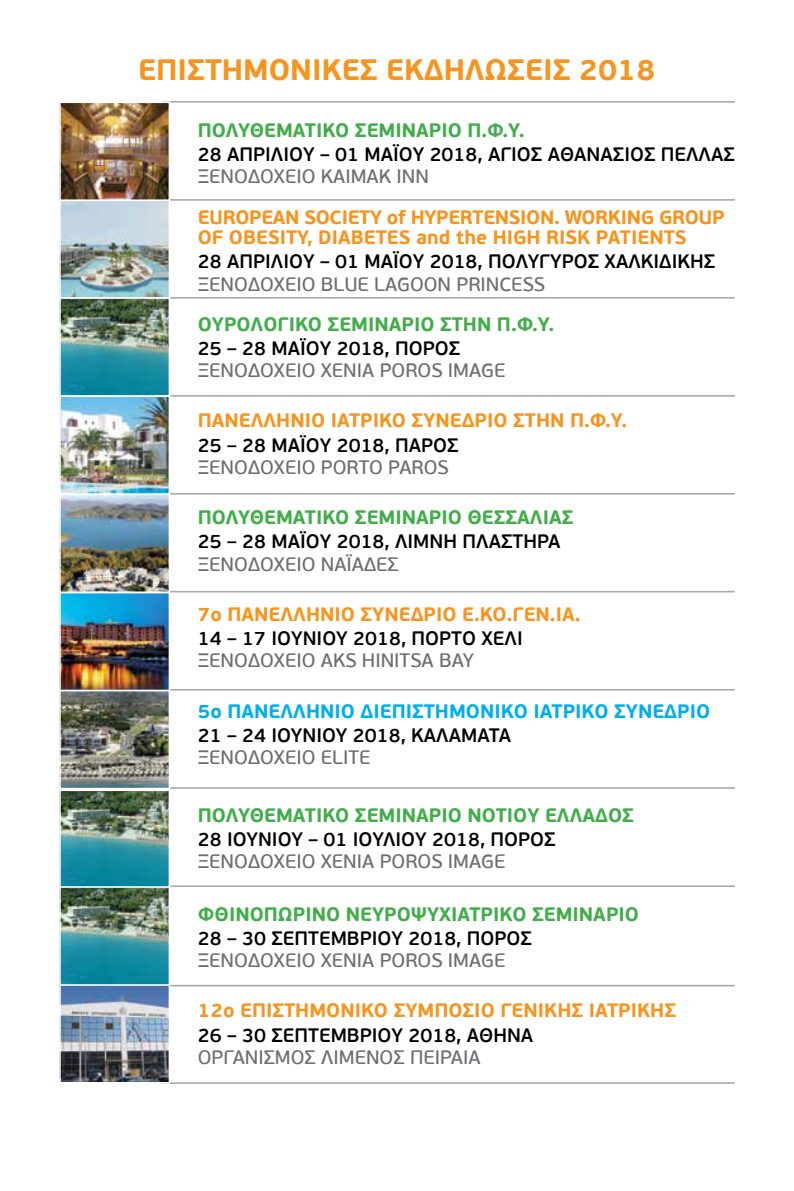
<style>
.page{position:relative;width:794px;height:1191px;background:#fff}
.page>*{position:absolute;margin:0;border:0;box-sizing:border-box;transform-origin:0 0}
.t1{font:700 29.4px "PF Beau Sans Pro";color:#f7941e}
.t2{font:600 19.43px "PF Beau Sans Pro";color:#000}
.t3{font:19.43px "PF Beau Sans Pro Bbook";color:#6d6e71}
.t4{font:700 19.43px "PF Beau Sans Pro";color:#41ad49}
.t5{font:700 19.43px "PF Beau Sans Pro";color:#f7941e}
.t6{font:700 19.43px/20.5px "PF Beau Sans Pro";letter-spacing:-.02em;color:#f7941e}
.t7{font:700 19.43px "PF Beau Sans Pro";color:#00aeef}
</style>
<div class="page">
<hr style="left:162px;top:101px;width:573px;height:2px;background:#a7a9ac">
<hr style="left:162px;top:199px;width:573px;height:2px;background:#a7a9ac">
<hr style="left:162px;top:591px;width:573px;height:1px;background:#a7a9ac">
<hr style="left:162px;top:689px;width:573px;height:1px;background:#a7a9ac">
<hr style="left:162px;top:787px;width:573px;height:2px;background:#a7a9ac">
<hr style="left:162px;top:885px;width:573px;height:2px;background:#a7a9ac">
<hr style="left:162px;top:297px;width:573px;height:2px;background:#a7a9ac">
<hr style="left:162px;top:395px;width:573px;height:2px;background:#a7a9ac">
<hr style="left:162px;top:493px;width:573px;height:1px;background:#a7a9ac">
<img style="left:62px;top:202px;width:105px;height:94px">
<div style="left:59px;top:199px;width:111px;height:100px;border:2px solid #fff"></div>
<img style="left:62px;top:104px;width:105px;height:94px">
<div style="left:59px;top:101px;width:111px;height:100px;border:2px solid #fff"></div>
<img style="left:62px;top:300px;width:105px;height:94px">
<div style="left:59px;top:297px;width:111px;height:100px;border:2px solid #fff"></div>
<img style="left:62px;top:398px;width:105px;height:94px">
<div style="left:59px;top:395px;width:111px;height:100px;border:2px solid #fff"></div>
<img style="left:62px;top:496px;width:105px;height:94px">
<div style="left:59px;top:493px;width:111px;height:100px;border:2px solid #fff"></div>
<img style="left:62px;top:595px;width:105px;height:93px">
<div style="left:59px;top:592px;width:111px;height:99px;border:2px solid #fff"></div>
<img style="left:62px;top:693px;width:105px;height:93px">
<div style="left:59px;top:690px;width:111px;height:99px;border:2px solid #fff"></div>
<img style="left:62px;top:792px;width:105px;height:94px">
<div style="left:59px;top:789px;width:111px;height:100px;border:2px solid #fff"></div>
<hr style="left:162px;top:984px;width:573px;height:2px;background:#a7a9ac">
<hr style="left:162px;top:1082px;width:573px;height:1px;background:#a7a9ac">
<img style="left:62px;top:987px;width:105px;height:93px">
<div style="left:59px;top:984px;width:111px;height:99px;border:2px solid #fff"></div>
<img style="left:62px;top:889px;width:105px;height:93px">
<div style="left:59px;top:886px;width:111px;height:99px;border:2px solid #fff"></div>
<h1 class="t1" style="left:138px;top:51px;width:519px">ΕΠΙΣΤΗΜΟΝΙΚΕΣ ΕΚΔΗΛΩΣΕΙΣ 2018</h1>
<p class="t4" style="left:198px;top:118px;width:328px">ΠΟΛΥΘΕΜΑΤΙΚΟ ΣΕΜΙΝΑΡΙΟ Π.Φ.Υ.</p>
<p class="t2" style="left:198px;top:143px;width:538px">28 ΑΠΡΙΛΙΟΥ – 01 ΜΑΪΟΥ 2018, ΑΓΙΟΣ ΑΘΑΝΑΣΙΟΣ ΠΕΛΛΑΣ</p>
<p class="t3" style="left:198px;top:165px;width:233px">ΞΕΝΟΔΟΧΕΙΟ KAIMAK INN</p>
<p class="t6" style="left:198px;top:207px;width:528px">EUROPEAN SOCIETY of HYPERTENSION. WORKING GROUP<br>OF OBESITY, DIABETES and the HIGH RISK PATIENTS</p>
<p class="t2" style="left:198px;top:250px;width:519px">28 ΑΠΡΙΛΙΟΥ – 01 ΜΑΪΟΥ 2018, ΠΟΛΥΓΥΡΟΣ ΧΑΛΚΙΔΙΚΗΣ</p>
<p class="t3" style="left:198px;top:272px;width:349px">ΞΕΝΟΔΟΧΕΙΟ BLUE LAGOON PRINCESS</p>
<p class="t4" style="left:198px;top:312px;width:358px">ΟΥΡΟΛΟΓΙΚΟ ΣΕΜΙΝΑΡΙΟ ΣΤΗΝ Π.Φ.Υ.</p>
<p class="t2" style="left:198px;top:337px;width:264px">25 – 28 MAΪΟΥ 2018, ΠΟΡΟΣ</p>
<p class="t3" style="left:198px;top:359px;width:309px">ΞΕΝΟΔΟΧΕΙΟ XENIA POROS IMAGE</p>
<p class="t5" style="left:198px;top:408px;width:431px">ΠΑΝΕΛΛΗΝΙΟ ΙΑΤΡΙΚΟ ΣΥΝΕΔΡΙΟ ΣΤΗΝ Π.Φ.Υ.</p>
<p class="t2" style="left:198px;top:433px;width:262px">25 – 28 MAΪΟΥ 2018, ΠΑΡΟΣ</p>
<p class="t3" style="left:198px;top:456px;width:252px">ΞΕΝΟΔΟΧΕΙΟ PORTO PAROS</p>
<p class="t4" style="left:198px;top:505px;width:377px">ΠΟΛΥΘΕΜΑΤΙΚΟ ΣΕΜΙΝΑΡΙΟ ΘΕΣΣΑΛΙΑΣ</p>
<p class="t2" style="left:198px;top:530px;width:364px">25 – 28 MAΪΟΥ 2018, ΛΙΜΝΗ ΠΛΑΣΤΗΡΑ</p>
<p class="t3" style="left:198px;top:552px;width:203px">ΞΕΝΟΔΟΧΕΙΟ ΝΑΪΑΔΕΣ</p>
<p class="t5" style="left:198px;top:602px;width:384px">7ο ΠΑΝΕΛΛΗΝΙΟ ΣΥΝΕΔΡΙΟ Ε.ΚΟ.ΓΕΝ.ΙΑ.</p>
<p class="t2" style="left:198px;top:627px;width:326px">14 – 17 ΙΟΥΝΙΟΥ 2018, ΠΟΡΤΟ ΧΕΛΙ</p>
<p class="t3" style="left:198px;top:649px;width:278px">ΞΕΝΟΔΟΧΕΙΟ AKS HINITSA BAY</p>
<p class="t7" style="left:198px;top:698px;width:514px">5o ΠΑΝΕΛΛΗΝΙΟ ΔΙΕΠΙΣΤΗΜΟΝΙΚΟ ΙΑΤΡΙΚΟ ΣΥΝΕΔΡΙΟ</p>
<p class="t2" style="left:198px;top:723px;width:315px">21 – 24 IOYNIOY 2018, ΚΑΛΑΜΑΤΑ</p>
<p class="t3" style="left:198px;top:746px;width:174px">ΞΕΝΟΔΟΧΕΙΟ ELITE</p>
<p class="t4" style="left:198px;top:803px;width:438px">ΠΟΛΥΘΕΜΑΤΙΚΟ ΣΕΜΙΝΑΡΙΟ ΝΟΤΙΟΥ ΕΛΛΑΔΟΣ</p>
<p class="t2" style="left:198px;top:827px;width:359px">28 IOYNIOY – 01 ΙΟΥΛΙΟΥ 2018, ΠΟΡΟΣ</p>
<p class="t3" style="left:198px;top:850px;width:309px">ΞΕΝΟΔΟΧΕΙΟ XENIA POROS IMAGE</p>
<p class="t4" style="left:198px;top:902px;width:443px">ΦΘΙΝΟΠΩΡΙΝΟ ΝΕΥΡΟΨΥΧΙΑΤΡΙΚΟ ΣΕΜΙΝΑΡΙΟ</p>
<p class="t2" style="left:198px;top:926px;width:336px">28 – 30 ΣΕΠΤΕΜΒΡΙΟΥ 2018, ΠΟΡΟΣ</p>
<p class="t3" style="left:198px;top:949px;width:309px">ΞΕΝΟΔΟΧΕΙΟ XENIA POROS IMAGE</p>
<p class="t5" style="left:198px;top:998px;width:480px">12ο ΕΠΙΣΤΗΜΟΝΙΚΟ ΣΥΜΠΟΣΙΟ ΓΕΝΙΚΗΣ ΙΑΤΡΙΚΗΣ</p>
<p class="t2" style="left:198px;top:1023px;width:337px">26 – 30 ΣΕΠΤΕΜΒΡΙΟΥ 2018, ΑΘΗΝΑ</p>
<p class="t3" style="left:198px;top:1045px;width:284px">ΟΡΓΑΝΙΣΜΟΣ ΛΙΜΕΝΟΣ ΠΕΙΡΑΙΑ</p>
</div>
